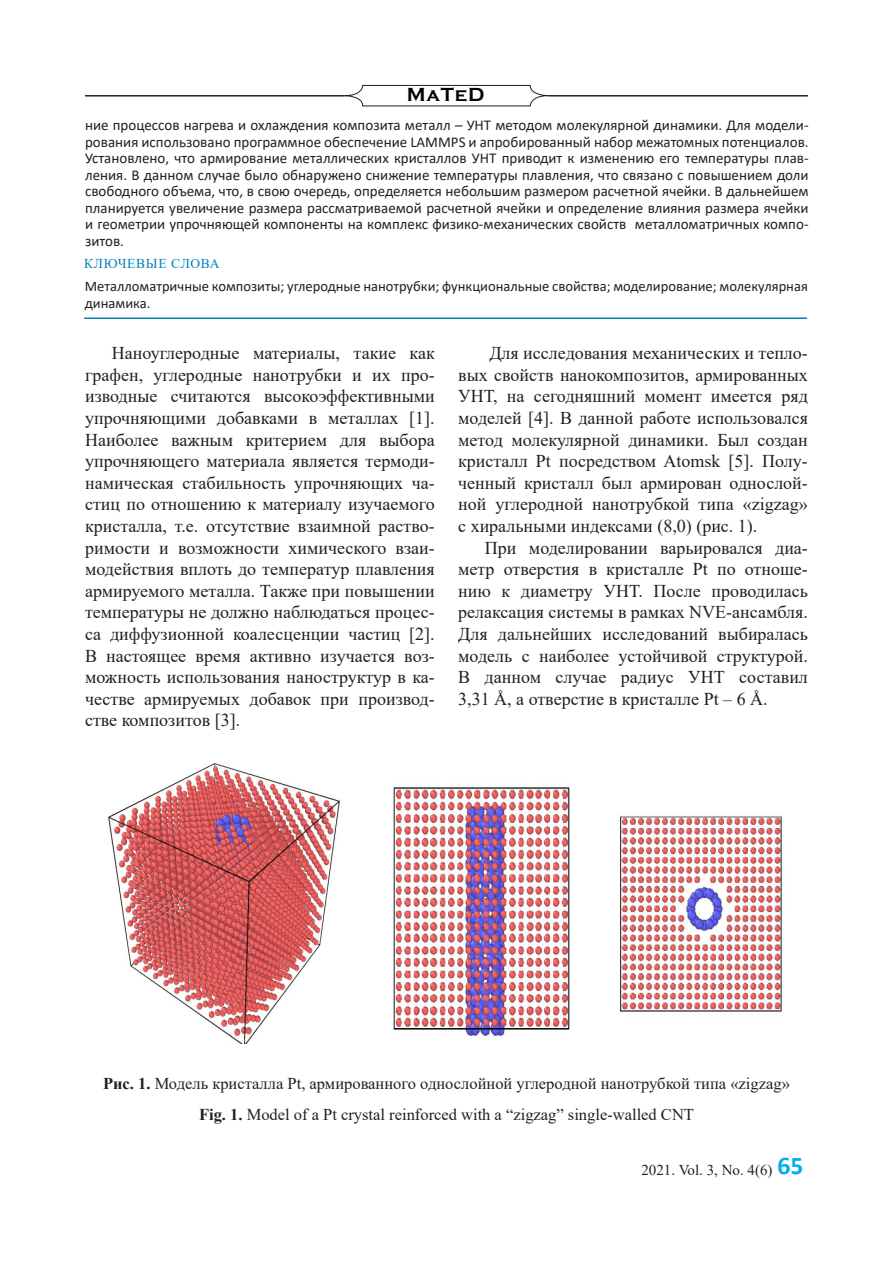
<style>
.page{position:relative;width:893px;height:1263px;background:#fff}
.page>*{position:absolute;margin:0;border:0;box-sizing:border-box;transform-origin:0 0}
.t1{font:700 19.5px "Copperplate Gothic";letter-spacing:.04em;color:#000}
.t2{font:18px/21.6px "Times New Roman";color:#231f20;text-align:justify}
.Обычный_Text1{font:16.5px "Times New Roman";color:#231f20}
.t3{font:15px/16.5px "Calibri";color:#231f20;text-align:justify}
.t4{font:15px "Times New Roman";color:#231f20}
.t5{font:14.55px/16.5px "Calibri";color:#231f20}
.t6{font:13.5px "Times New Roman";letter-spacing:.05em;color:#0080b9}
.s1{font-weight:700}
.s2{font-family:"Calibri";font-weight:700;font-size:25.5px;color:#00aeef}
</style>
<div class="page">
<hr style="left:548px;top:95px;width:260px;height:2px;background:#231f20">
<hr style="left:85px;top:95px;width:260px;height:2px;background:#231f20">
<svg style="left:344px;top:85px;width:205px;height:22px"></svg>
<hr style="left:84px;top:317px;width:723px;height:2px;background:#0080b9">
<img style="left:108px;top:764px;width:675px;height:280px">
<p class="t1" style="left:407px;top:84px;width:79px">MaTeD</p>
<p class="t3" style="left:85px;top:117px;width:725px">ние процессов нагрева и охлаждения композита металл – УНТ методом молекулярной динамики. Для модели&shy;рования использовано программное обеспечение LAMMPS и апробированный набор межатомных потенциалов.<br>Установлено, что армирование металлических кристаллов УНТ приводит к изменению его температуры плав&shy;ления. В данном случае было обнаружено снижение температуры плавления, что связано с повышением доли свободного объема, что, в свою очередь, определяется небольшим размером расчетной ячейки. В дальнейшем планируется увеличение размера рассматриваемой расчетной ячейки и определение влияния размера ячейки и геометрии упрочняющей компоненты на комплекс физико-механических свойств металломатричных компо&shy;зитов.</p>
<p class="t6" style="left:84px;top:254px;width:137px">КЛЮЧЕВЫЕ СЛОВА</p>
<p class="t5" style="left:85px;top:278px;width:725px">Металломатричные композиты; углеродные нанотрубки; функциональные свойства; моделирование; молекулярная динамика.</p>
<p class="t2" style="left:85px;top:342px;width:351px;text-indent:27px">Наноуглеродные материалы, такие как графен, углеродные нанотрубки и их про&shy;изводные считаются высокоэффективными упрочняющими добавками в металлах [1].<br>Наиболее важным критерием для выбора упрочняющего материала является термоди&shy;намическая стабильность упрочняющих ча&shy;стиц по отношению к материалу изучаемого кристалла, т.е. отсутствие взаимной раство&shy;римости и возможности химического взаи&shy;модействия вплоть до температур плавления армируемого металла. Также при повышении температуры не должно наблюдаться процес&shy;са диффузионной коалесценции частиц [2].<br>В настоящее время активно изучается воз&shy;можность использования наноструктур в ка&shy;честве армируемых добавок при производ&shy;стве композитов [3].</p>
<p class="t2" style="left:458px;top:342px;width:351px;text-indent:31px">Для исследования механических и тепло&shy;вых свойств нанокомпозитов, армированных УНТ, на сегодняшний момент имеется ряд моделей [4]. В данной работе использовался метод молекулярной динамики. Был создан кристалл Pt посредством Atomsk [5]. Полу&shy;ченный кристалл был армирован однослой&shy;ной углеродной нанотрубкой типа «zigzag» с хиральными индексами (8,0) (рис. 1).</p>
<p class="t2" style="left:458px;top:536px;width:351px;text-indent:27px">При моделировании варьировался диа&shy;метр отверстия в кристалле Pt по отноше&shy;нию к диаметру УНТ. После проводилась релаксация системы в рамках NVE-ансамбля.<br>Для дальнейших исследований выбиралась модель с наиболее устойчивой структурой.<br>В данном случае радиус УНТ составил 3,31 Å, а отверстие в кристалле Pt – 6 Å.</p>
<p class="Обычный_Text1" style="left:103px;top:1072px;width:688px"><span class="s1">Рис. 1.</span> Модель кристалла Pt, армированного однослойной углеродной нанотрубкой типа «zigzag»</p>
<p class="Обычный_Text1" style="left:199px;top:1103px;width:496px"><span class="s1">Fig. 1.</span> Model of a Pt crystal reinforced with a “zigzag” single-walled CNT</p>
<p class="t4" style="left:641px;top:1159px;width:163px">2021. Vol. 3, No. 4(6) <span class="s2">65</span></p>
</div>
